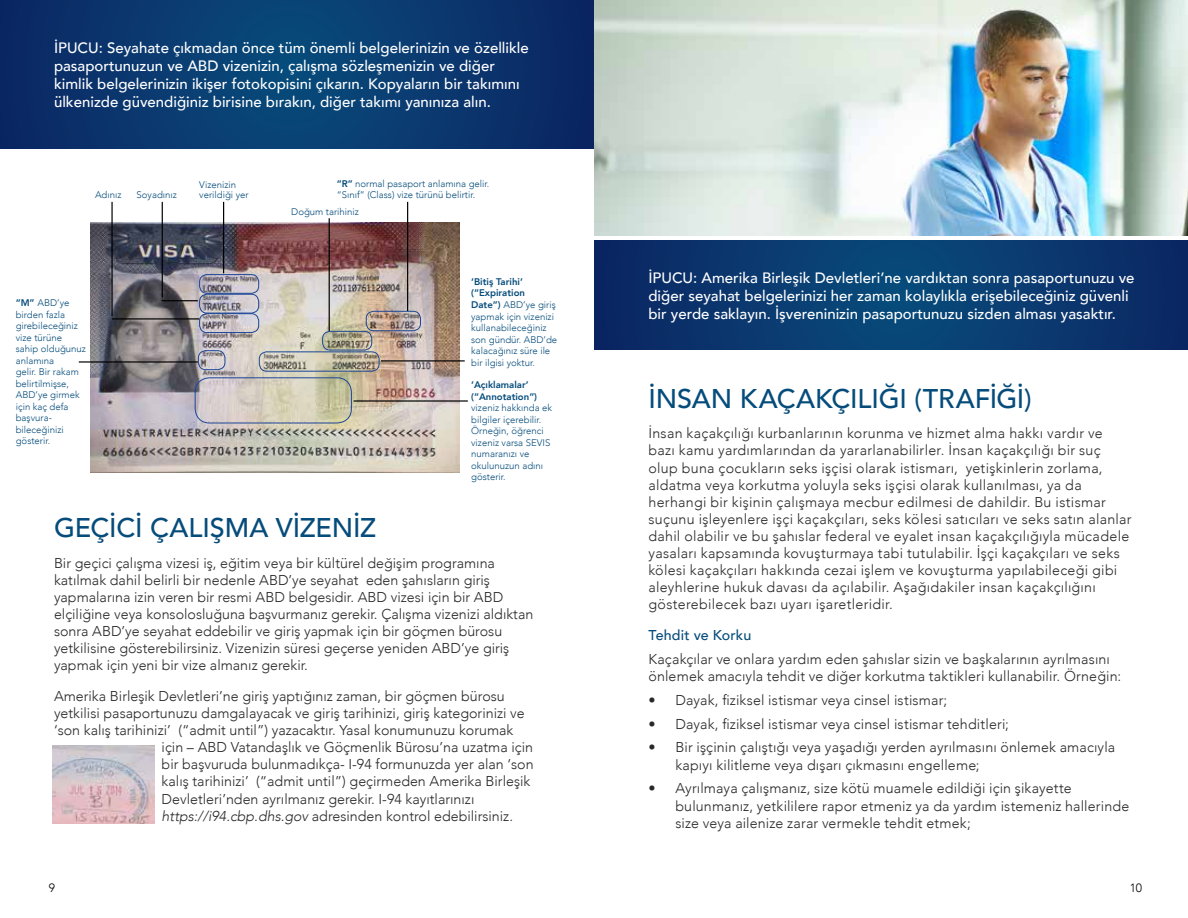
<style>
.page{position:relative;width:1188px;height:918px;background:#fff}
.page>*{position:absolute;margin:0;border:0;box-sizing:border-box;transform-origin:0 0}
.t1{font:500 27px "Avenir";letter-spacing:-.005em;color:#054c7b}
.t2{font:500 15px/18px "Avenir";color:#fff}
.t3{font:300 14.25px/17.1px "Avenir";letter-spacing:.01em;color:#292829}
.t4{font:500 14.25px "Avenir";letter-spacing:.01em;color:#054c7b}
.t5{font:300 12px "Avenir";color:#000}
.t6{font:300 9.6px/11.6px "Avenir";color:#054c7b}
.t7{font:800 9.6px/11.6px "Avenir";color:#054c7b}
.s1{font-weight:800}
.s2{font-style:italic}
</style>
<div class="page">
<svg style="left:0;top:0;width:594px;height:148px;background:#0a376e"></svg>
<img style="left:52px;top:745px;width:103px;height:79px">
<svg style="left:594px;top:241px;width:594px;height:109px;background:#09386e"></svg>
<img style="left:90px;top:223px;width:370px;height:249px">
<div style="left:199px;top:274px;width:60px;height:20px;border:1px solid #1c4696;border-radius:7px"></div>
<div style="left:199px;top:294px;width:60px;height:19px;border:1px solid #1c4696;border-radius:8px"></div>
<div style="left:198px;top:350px;width:27px;height:20px;border:1px solid #1c4696;border-radius:8px"></div>
<div style="left:195px;top:378px;width:157px;height:45px;border:1px solid #1c4696;border-radius:14px"></div>
<div style="left:259px;top:352px;width:120px;height:19px;border:1px solid #1c4696;border-radius:8px"></div>
<div style="left:322px;top:331px;width:50px;height:19px;border:1px solid #1c4696;border-radius:7px"></div>
<div style="left:366px;top:311px;width:55px;height:20px;border:1px solid #1c4696;border-radius:8px"></div>
<hr style="left:162px;top:202px;width:1px;height:95px;background:#000">
<hr style="left:162px;top:300px;width:36px;height:1px;background:#000">
<hr style="left:223px;top:202px;width:1px;height:71px;background:#000">
<hr style="left:329px;top:218px;width:1px;height:113px;background:#000">
<hr style="left:407px;top:202px;width:1px;height:109px;background:#000">
<hr style="left:354px;top:400px;width:114px;height:2px;background:#000">
<hr style="left:79px;top:361px;width:119px;height:2px;background:#000">
<div style="left:199px;top:313px;width:60px;height:20px;border:1px solid #1c4696;border-radius:8px"></div>
<hr style="left:111px;top:202px;width:2px;height:114px;background:#000">
<hr style="left:112px;top:318px;width:87px;height:2px;background:#000">
<hr style="left:381px;top:360px;width:84px;height:2px;background:#000">
<img style="left:594px;top:0;width:594px;height:236px">
<p class="t2" style="left:54px;top:37px;width:476px">İPUCU: Seyahate çıkmadan önce tüm önemli belgelerinizin ve özellikle pasaportunuzun ve ABD vizenizin, çalışma sözleşmenizin ve diğer kimlik belgelerinizin ikişer fotokopisini çıkarın. Kopyaların bir takımını ülkenizde güvendiğiniz birisine bırakın, diğer takımı yanınıza alın.</p>
<p class="t6" style="left:95px;top:189px;width:28px">Adınız</p>
<p class="t6" style="left:199px;top:180px;width:51px;line-height:9.6px">Vizenizin verildiği yer</p>
<p class="t6" style="left:137px;top:189px;width:42px">Soyadınız</p>
<p class="t6" style="left:16px;top:297px;width:72px"><span class="s1">“M”</span> ABD’ye birden fazla girebileceğiniz vize türüne sahip olduğunuz anlamına<br>gelir. Bir rakam belirtilmişse,<br>ABD’ye girmek için kaç defa başvura&shy;bileceğinizi gösterir.</p>
<p class="t6" style="left:337px;top:178px;width:154px"><span class="s1">“R”</span> normal pasaport anlamına gelir. “Sınıf” (Class) vize türünü belirtir.</p>
<p class="t6" style="left:291px;top:206px;width:69px">Doğum tarihiniz</p>
<p class="t6" style="left:471px;top:276px;width:88px"><span class="s1">‘Bitiş Tarihi’ (“Expiration<br>Date”)</span> ABD’ye giriş yapmak için vizenizi kullanabileceğiniz son gündür. ABD’de kalacağınız süre ile bir ilgisi yoktur.</p>
<p class="t7" style="left:471px;top:379px;width:67px">‘Açıklamalar’ (“Annotation”)</p>
<p class="t6" style="left:471px;top:402px;width:82px">vizeniz hakkında ek bilgiler içerebilir.<br>Örneğin, öğrenci vizeniz varsa SEVIS numaranızı ve okulunuzun adını gösterir.</p>
<h1 class="t1" style="left:54px;top:504px;width:324px">GEÇİCİ ÇALIŞMA VİZENİZ</h1>
<p class="t3" style="left:54px;top:554px;width:481px">Bir geçici çalışma vizesi iş, eğitim veya bir kültürel değişim programına katılmak dahil belirli bir nedenle ABD’ye seyahat eden şahısların giriş yapmalarına izin veren bir resmi ABD belgesidir. ABD vizesi için bir ABD elçiliğine veya konsolosluğuna başvurmanız gerekir. Çalışma vizenizi aldıktan sonra ABD’ye seyahat eddebilir ve giriş yapmak için bir göçmen bürosu yetkilisine gösterebilirsiniz. Vizenizin süresi geçerse yeniden ABD’ye giriş yapmak için yeni bir vize almanız gerekir.</p>
<p class="t3" style="left:54px;top:688px;width:452px">Amerika Birleşik Devletleri’ne giriş yaptığınız zaman, bir göçmen bürosu</p>
<p class="t3" style="left:54px;top:705px;width:472px">yetkilisi pasaportunuzu damgalayacak ve giriş tarihinizi, giriş kategorinizi ve</p>
<p class="t3" style="left:54px;top:722px;width:461px">‘son kalış tarihinizi’ (“admit until”) yazacaktır. Yasal konumunuzu korumak</p>
<p class="t3" style="left:162px;top:739px;width:373px">için – ABD Vatandaşlık ve Göçmenlik Bürosu’na uzatma için</p>
<p class="t3" style="left:162px;top:756px;width:374px">bir başvuruda bulunmadıkça- I-94 formunuzda yer alan ‘son</p>
<p class="t3" style="left:162px;top:773px;width:370px">kalış tarihinizi’ (“admit until”) geçirmeden Amerika Birleşik</p>
<p class="t3" style="left:162px;top:790px;width:314px">Devletleri’nden ayrılmanız gerekir. I-94 kayıtlarınızı</p>
<p class="t3" style="left:162px;top:807px;width:353px"><span class="s2">https://i94.cbp.dhs.gov</span> adresinden kontrol edebilirsiniz.</p>
<p class="t2" style="left:648px;top:268px;width:488px">İPUCU: Amerika Birleşik Devletleri’ne vardıktan sonra pasaportunuzu ve diğer seyahat belgelerinizi her zaman kolaylıkla erişebileceğiniz güvenli bir yerde saklayın. İşvereninizin pasaportunuzu sizden alması yasaktır.</p>
<h1 class="t1" style="left:648px;top:375px;width:385px">İNSAN KAÇAKÇILIĞI (TRAFİĞİ)</h1>
<p class="t3" style="left:648px;top:425px;width:485px">İnsan kaçakçılığı kurbanlarının korunma ve hizmet alma hakkı vardır ve bazı kamu yardımlarından da yararlanabilirler. İnsan kaçakçılığı bir suç olup buna çocukların seks işçisi olarak istismarı, yetişkinlerin zorlama, aldatma veya korkutma yoluyla seks işçisi olarak kullanılması, ya da herhangi bir kişinin çalışmaya mecbur edilmesi de dahildir. Bu istismar suçunu işleyenlere işçi kaçakçıları, seks kölesi satıcıları ve seks satın alanlar dahil olabilir ve bu şahıslar federal ve eyalet insan kaçakçılığıyla mücadele yasaları kapsamında kovuşturmaya tabi tutulabilir. İşçi kaçakçıları ve seks kölesi kaçakçıları hakkında cezai işlem ve kovuşturma yapılabileceği gibi aleyhlerine hukuk davası da açılabilir. Aşağıdakiler insan kaçakçılığını gösterebilecek bazı uyarı işaretleridir.</p>
<p class="t4" style="left:648px;top:623px;width:104px">Tehdit ve Korku</p>
<p class="t3" style="left:648px;top:650px;width:474px">Kaçakçılar ve onlara yardım eden şahıslar sizin ve başkalarının ayrılmasını önlemek amacıyla tehdit ve diğer korkutma taktikleri kullanabilir. Örneğin:</p>
<p class="t3" style="left:648px;top:691px;width:300px">• Dayak, fiziksel istismar veya cinsel istismar;</p>
<p class="t3" style="left:648px;top:715px;width:362px">• Dayak, fiziksel istismar veya cinsel istismar tehditleri;</p>
<p class="t3" style="left:675px;top:739px;width:441px;text-indent:-27px">• Bir işçinin çalıştığı veya yaşadığı yerden ayrılmasını önlemek amacıyla kapıyı kilitleme veya dışarı çıkmasını engelleme;</p>
<p class="t3" style="left:675px;top:780px;width:455px;text-indent:-27px">• Ayrılmaya çalışmanız, size kötü muamele edildiği için şikayette bulunmanız, yetkililere rapor etmeniz ya da yardım istemeniz hallerinde size veya ailenize zarar vermekle tehdit etmek;</p>
<p class="t5" style="left:49px;top:881px;width:8px">9</p>
<p class="t5" style="left:1130px;top:881px;width:14px">10</p>
</div>
